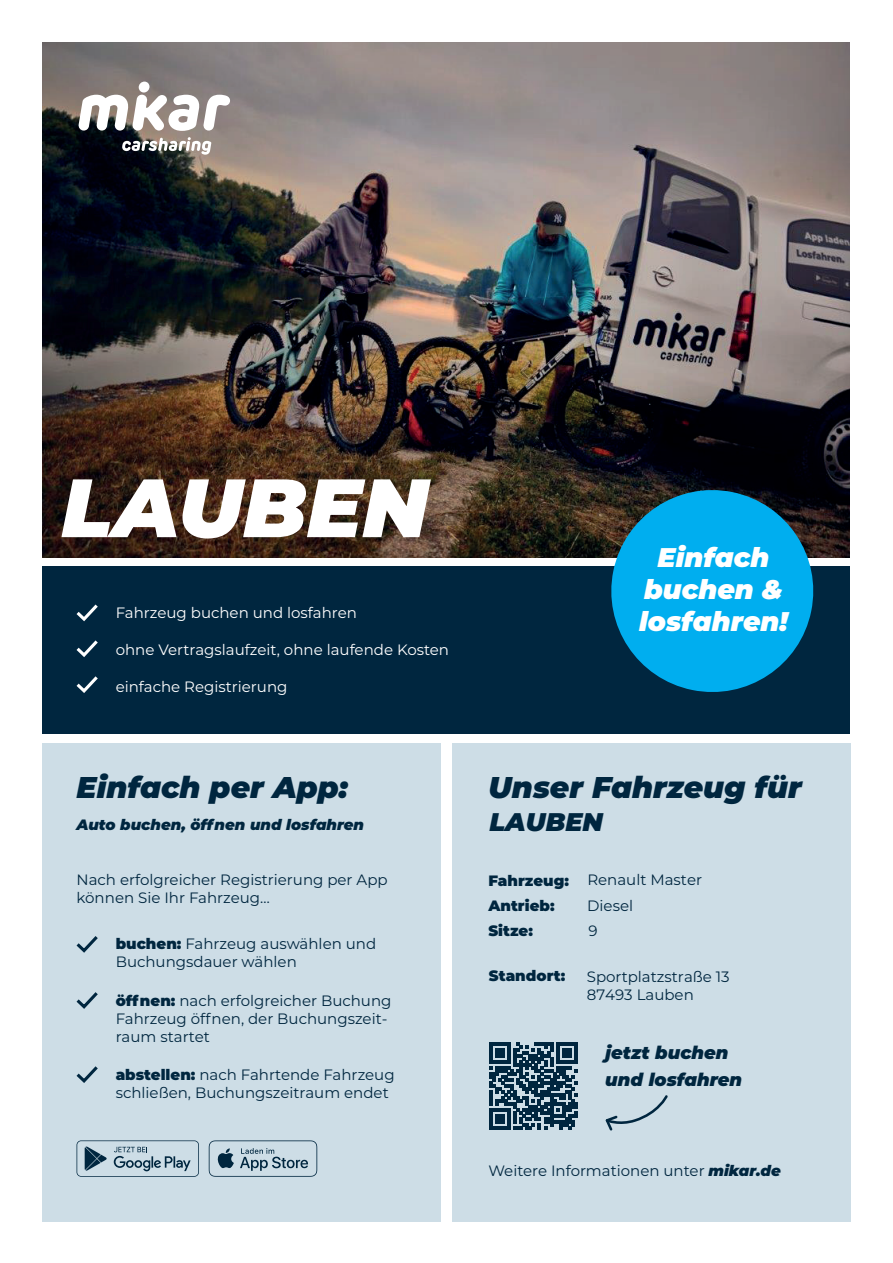
<style>
.page{position:relative;width:893px;height:1263px;background:#fff}
.page>*{position:absolute;margin:0;border:0;box-sizing:border-box;transform-origin:0 0}
.t1{font:italic 100 82.5px "Montserrat";color:#fff}
.t2{font:italic 900 30px "Montserrat";color:#00263f}
.t3{font:italic 900 27px/32.4px "Montserrat";color:#fff;text-align:center}
.t4{font:italic 900 25.5px "Montserrat";color:#00263f}
.t5{font:italic 900 18px/27px "Montserrat";color:#00263f}
.t6{font:15px/18px "Montserrat";color:#00263f}
.t7{font:15px "Montserrat";color:#fff}
.t8{font:900 15px "Montserrat";color:#00263f}
.t9{font:italic 900 15px "Montserrat";color:#00263f}
.s1{font-weight:900}
.s2{font-weight:900;font-style:italic}
</style>
<div class="page">
<img style="left:43px;top:43px;width:807px;height:515px">
<div style="left:139px;top:82px;width:10px;height:11px;background:#fff;border-radius:50%"></div>
<svg style="left:79px;top:95px;width:151px;height:36px"></svg>
<svg style="left:122px;top:137px;width:89px;height:18px"></svg>
<div style="left:43px;top:566px;width:807px;height:168px;background:#00263f"></div>
<div style="left:42px;top:743px;width:399px;height:478px;background:#cddde6"></div>
<div style="left:452px;top:743px;width:398px;height:478px;background:#cddde6"></div>
<svg style="left:76px;top:604px;width:22px;height:18px"></svg>
<svg style="left:76px;top:936px;width:22px;height:17px"></svg>
<svg style="left:76px;top:992px;width:22px;height:17px"></svg>
<svg style="left:76px;top:1066px;width:22px;height:17px"></svg>
<svg style="left:76px;top:640px;width:22px;height:17px"></svg>
<svg style="left:76px;top:676px;width:22px;height:17px"></svg>
<svg style="left:209px;top:1140px;width:108px;height:37px"></svg>
<svg style="left:77px;top:1140px;width:122px;height:37px"></svg>
<svg style="left:602px;top:481px;width:220px;height:211px;background:#0783b3"></svg>
<svg style="left:490px;top:1042px;width:87px;height:88px"></svg>
<svg style="left:605px;top:1095px;width:63px;height:36px"></svg>
<h1 class="t1" style="left:61px;top:453px;width:369px">LAUBEN</h1>
<p class="t7" style="left:116px;top:602px;width:243px">Fahrzeug buchen und losfahren</p>
<p class="t7" style="left:116px;top:639px;width:335px">ohne Vertragslaufzeit, ohne laufende Kosten</p>
<p class="t7" style="left:116px;top:676px;width:173px">einfache Registrierung</p>
<h3 class="t3" style="left:639px;top:539px;width:150px">Einfach buchen &amp; losfahren!</h3>
<h2 class="t2" style="left:77px;top:765px;width:273px">Einfach per App:</h2>
<h2 class="t2" style="left:488px;top:765px;width:315px">Unser Fahrzeug für</h2>
<p class="t9" style="left:77px;top:813px;width:289px">Auto buchen, öffnen und losfahren</p>
<h3 class="t4" style="left:489px;top:802px;width:115px">LAUBEN</h3>
<p class="t6" style="left:77px;top:870px;width:313px">Nach erfolgreicher Registrierung per App können Sie Ihr Fahrzeug…</p>
<p class="t6" style="left:116px;top:934px;width:262px"><span class="s1">buchen:</span> Fahrzeug auswählen und<br>Buchungsdauer wählen</p>
<p class="t6" style="left:116px;top:991px;width:277px"><span class="s1">öffnen:</span> nach erfolgreicher Buchung<br>Fahrzeug öffnen, der Buchungszeit&shy;raum startet</p>
<p class="t6" style="left:116px;top:1065px;width:280px"><span class="s1">abstellen:</span> nach Fahrtende Fahrzeug schließen, Buchungszeitraum endet</p>
<p class="t8" style="left:488px;top:869px;width:82px">Fahrzeug:</p>
<p class="t8" style="left:488px;top:894px;width:68px">Antrieb:</p>
<p class="t8" style="left:488px;top:919px;width:46px">Sitze:</p>
<p class="t8" style="left:489px;top:965px;width:78px">Standort:</p>
<p class="t6" style="left:587px;top:866px;width:116px;line-height:26.4px">Renault Master<br>Diesel</p>
<p class="t6" style="left:589px;top:921px;width:11px">9</p>
<p class="t6" style="left:587px;top:967px;width:144px">Sportplatzstraße 13<br>87493 Lauben</p>
<p class="t5" style="left:605px;top:1038px;width:138px">jetzt buchen und losfahren</p>
<p class="t6" style="left:488px;top:1161px;width:294px">Weitere Informationen unter <span class="s2">mikar.de</span></p>
</div>
